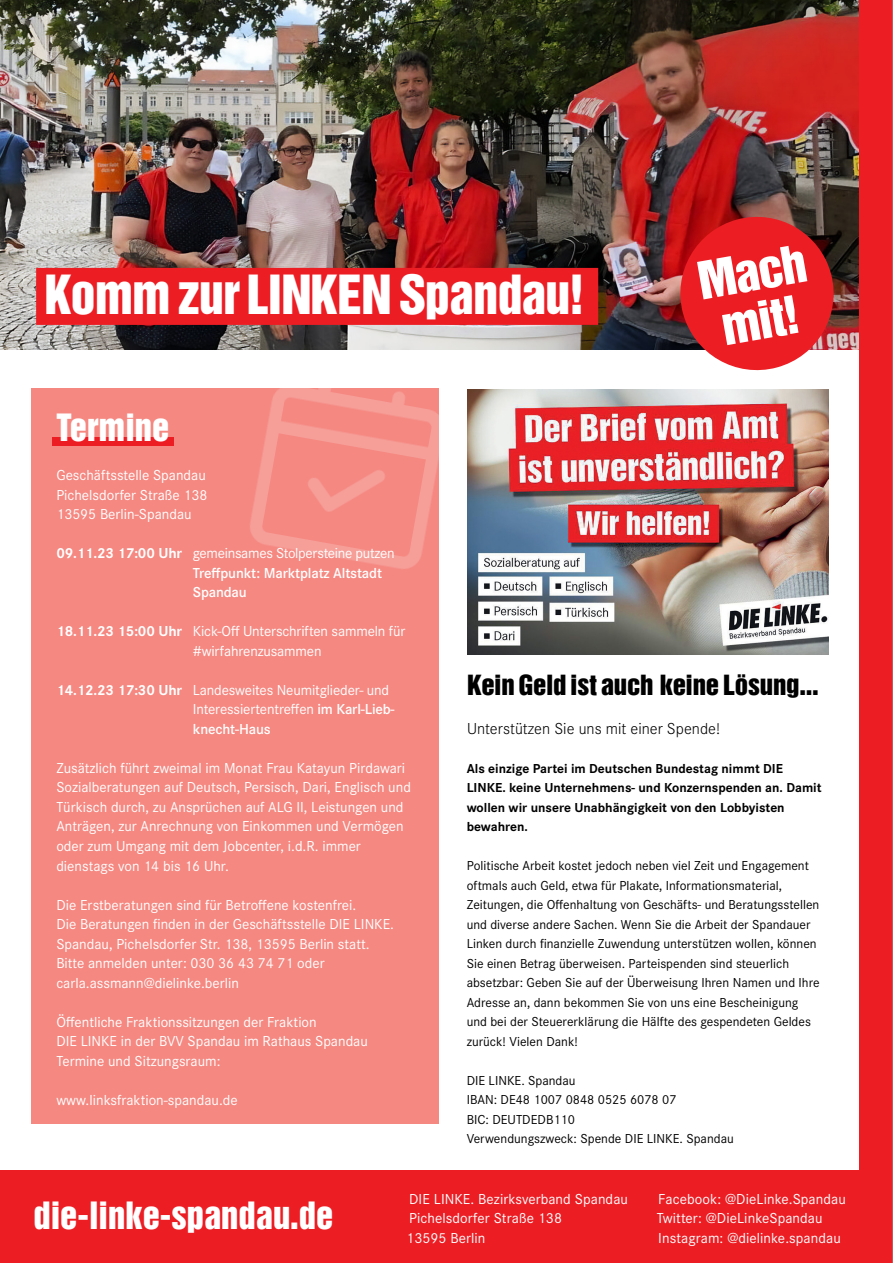
<style>
.page{position:relative;width:893px;height:1263px;background:#fff}
.page>*{position:absolute;margin:0;border:0;box-sizing:border-box;transform-origin:0 0}
.t1{font:49.5px "Helvetica Inserat";letter-spacing:-.015em;color:#fff}
.t2{font:47.55px/49.2px "Helvetica Inserat";color:#fff;text-align:center;scale:1.05 1}
.t3{font:34.5px "Helvetica Inserat";color:#fff}
.t4{font:25.5px "Helvetica Inserat";letter-spacing:-.01em;color:#000;scale:1.05 1}
.t5{font:300 16.5px "Corporate S";color:#000}
.t6{font:15px/19.5px "Corporate S";color:#fff}
.t7{font:600 15px/19.5px "Corporate S";letter-spacing:-.01em;color:#fff}
.t8{font:13.5px/19.5px "Corporate S";color:#000}
.t9{font:700 13.5px/19.5px "Corporate S";color:#000}
.s1{font-weight:700}
.s2{font-weight:400}
.s3{font-weight:600}
</style>
<div class="page">
<div style="left:0;top:1171px;width:893px;height:92px;background:#ed1d24"></div>
<div style="left:32px;top:389px;width:407px;height:735px;background:#f58881"></div>
<img style="left:250px;top:389px;width:189px;height:180px">
<img style="left:0;top:0;width:860px;height:350px">
<div style="left:52px;top:437px;width:122px;height:9px;background:#ed1d24"></div>
<img style="left:468px;top:389px;width:361px;height:265px">
<div style="left:860px;top:0;width:33px;height:1263px;background:#ed1d24"></div>
<div style="left:36px;top:268px;width:562px;height:57px;background:#ed1d24"></div>
<svg style="left:672px;top:209px;width:170px;height:162px;background:#d13236"></svg>
<hr style="left:892px;top:0;width:1px;height:1263px;background:#939598">
<h1 class="t1" style="left:45px;top:265px;width:542px">Komm zur LINKEN Spandau!</h1>
<h2 class="t2" style="left:694px;top:258px;width:106px;rotate:-10deg">Mach mit!</h2>
<h3 class="t3" style="left:56px;top:407px;width:115px">Termine</h3>
<p class="t6" style="left:56px;top:466px;width:153px;text-align:justify">Geschäftsstelle Spandau Pichelsdorfer Straße 138<br>13595 Berlin-Spandau</p>
<p class="t7" style="left:193px;top:543px;width:203px;text-indent:-136px"><span class="s1">09.11.23 17:00 Uhr</span> <span class="s2">gemeinsames Stolpersteine putzen<br></span>Treffpunkt: Marktplatz Altstadt<br>Spandau</p>
<p class="t6" style="left:193px;top:622px;width:214px;text-indent:-136px"><span class="s1">18.11.23 15:00 Uhr</span> Kick-Off Unterschriften sammeln für #wirfahrenzusammen</p>
<p class="t6" style="left:193px;top:680px;width:203px;text-indent:-136px"><span class="s1">14.12.23 17:30 Uhr</span> Landesweites Neumitglieder- und<br>Interessiertentreffen <span class="s3">im Karl-Lieb&shy;knecht-Haus</span></p>
<p class="t6" style="left:56px;top:758px;width:356px">Zusätzlich führt zweimal im Monat Frau Katayun Pirdawari Sozialberatungen auf Deutsch, Persisch, Dari, Englisch und Türkisch durch, zu Ansprüchen auf ALG II, Leistungen und Anträgen, zur Anrechnung von Einkommen und Vermögen oder zum Umgang mit dem Jobcenter, i.d.R. immer dienstags von 14 bis 16 Uhr.</p>
<p class="t6" style="left:56px;top:895px;width:339px">Die Erstberatungen sind für Betroffene kostenfrei.<br>Die Beratungen finden in der Geschäftsstelle DIE LINKE.<br>Spandau, Pichelsdorfer Str. 138, 13595 Berlin statt.<br>Bitte anmelden unter: 030 36 43 74 71 oder carla.assmann@dielinke.berlin</p>
<p class="t6" style="left:56px;top:1012px;width:313px">Öffentliche Fraktionssitzungen der Fraktion<br>DIE LINKE in der BVV Spandau im Rathaus Spandau<br>Termine und Sitzungsraum:</p>
<p class="t6" style="left:56px;top:1090px;width:183px">www.linksfraktion-spandau.de</p>
<h3 class="t4" style="left:467px;top:670px;width:336px">Kein Geld ist auch keine Lösung...</h3>
<p class="t5" style="left:467px;top:718px;width:254px">Unterstützen Sie uns mit einer Spende!</p>
<p class="t9" style="left:467px;top:759px;width:356px">Als einzige Partei im Deutschen Bundestag nimmt DIE LINKE. keine Unternehmens- und Konzernspenden an. Damit wollen wir unsere Unabhängigkeit von den Lobbyisten bewahren.</p>
<p class="t8" style="left:467px;top:856px;width:354px">Politische Arbeit kostet jedoch neben viel Zeit und Engagement oftmals auch Geld, etwa für Plakate, Informationsmaterial, Zeitungen, die Offenhaltung von Geschäfts- und Beratungsstellen und diverse andere Sachen. Wenn Sie die Arbeit der Spandauer Linken durch finanzielle Zuwendung unterstützen wollen, können Sie einen Betrag überweisen. Parteispenden sind steuerlich absetzbar: Geben Sie auf der Überweisung Ihren Namen und Ihre Adresse an, dann bekommen Sie von uns eine Bescheinigung und bei der Steuererklärung die Hälfte des gespendeten Geldes zurück! Vielen Dank!</p>
<p class="t8" style="left:467px;top:1071px;width:269px">DIE LINKE. Spandau<br>IBAN: DE48 1007 0848 0525 6078 07<br>BIC: DEUTDEDB110<br>Verwendungszweck: Spende DIE LINKE. Spandau</p>
<h3 class="t3" style="left:33px;top:1194px;width:301px">die-linke-spandau.de</h3>
<p class="t6" style="left:657px;top:1189px;width:191px">Facebook: @DieLinke.Spandau<br>Twitter: @DieLinkeSpandau<br>Instagram: @dielinke.spandau</p>
<p class="t6" style="left:406px;top:1189px;width:223px">DIE LINKE. Bezirksverband Spandau<br>Pichelsdorfer Straße 138<br>13595 Berlin</p>
</div>
